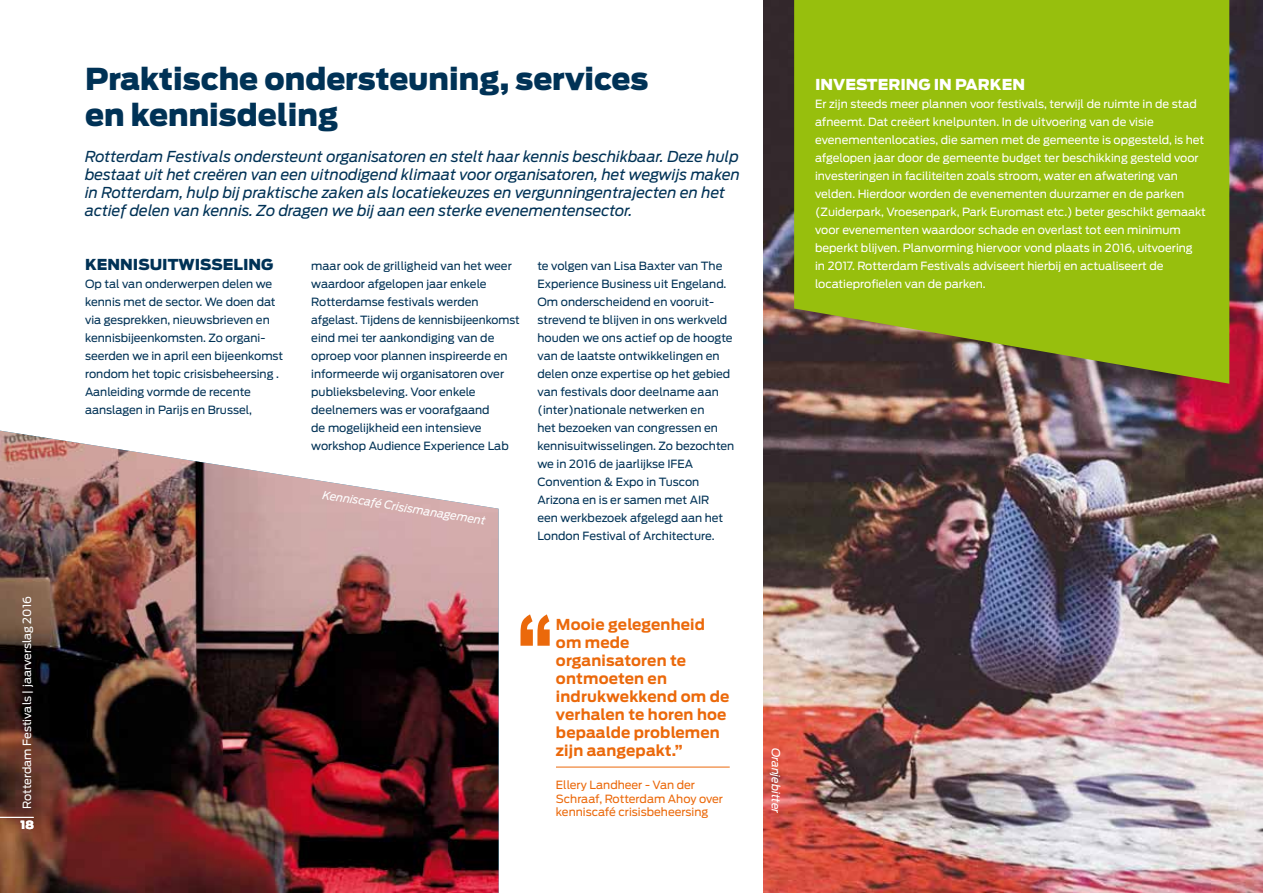
<style>
.page{position:relative;width:1263px;height:893px;background:#fff}
.page>*{position:absolute;margin:0;border:0;box-sizing:border-box;transform-origin:0 0}
.t1{font:900 30px/36px "Antenna";color:#003256}
.t2{font:italic 15px/18px "Antenna";color:#003256}
.t3{font:700 15px/18px "Antenna";letter-spacing:.01em;color:#eb690b}
.t4{font:900 15px "Antenna";color:#fff}
.t5{font:900 15px "Antenna";color:#003256}
.t6{font:11.25px/18px "Antenna";color:#003256}
.t7{font:11.25px/18px "Antenna";color:#fff}
.t8{font:11.25px/13.5px "Antenna";color:#eb690b}
.t9{font:italic 11.25px "Antenna";letter-spacing:-.005em;color:#fff}
.t10{font:900 11.25px "Antenna";color:#fff}
</style>
<div class="page">
<img style="left:764px;top:0;width:499px;height:893px">
<hr style="left:556px;top:767px;width:174px;height:1px;background:#eb690b">
<svg style="left:520px;top:614px;width:30px;height:32px"></svg>
<img style="left:0;top:431px;width:499px;height:462px">
<svg style="left:794px;top:0;width:435px;height:384px;background:#90b212"></svg>
<hr style="left:0;top:817px;width:34px;height:1px;background:#fff">
<p class="t7" style="left:18px;top:809px;width:214px;rotate:-90deg">Rotterdam Festivals | jaarverslag 2016</p>
<p class="t10" style="left:21px;top:818px;width:15px">18</p>
<h1 class="t1" style="left:85px;top:61px;width:565px">Praktische ondersteuning, services en kennisdeling</h1>
<p class="t2" style="left:85px;top:148px;width:656px">Rotterdam Festivals ondersteunt organisatoren en stelt haar kennis beschikbaar. Deze hulp bestaat uit het creëren van een uitnodigend klimaat voor organisatoren, het wegwijs maken in Rotterdam, hulp bij praktische zaken als locatiekeuzes en vergunningentrajecten en het actief delen van kennis. Zo dragen we bij aan een sterke evenementensector.</p>
<h2 class="t5" style="left:85px;top:256px;width:190px">KENNISUITWISSELING</h2>
<p class="t6" style="left:85px;top:275px;width:200px">Op tal van onderwerpen delen we kennis met de sector. We doen dat via gesprekken, nieuwsbrieven en kennisbijeenkomsten. Zo organi&shy;seerden we in april een bijeenkomst rondom het topic crisisbeheersing .<br>Aanleiding vormde de recente aanslagen in Parijs en Brussel,</p>
<p class="t6" style="left:311px;top:257px;width:210px">maar ook de grilligheid van het weer waardoor afgelopen jaar enkele Rotterdamse festivals werden afgelast. Tijdens de kennisbijeenkomst eind mei ter aankondiging van de oproep voor plannen inspireerde en informeerde wij organisatoren over publieksbeleving. Voor enkele deelnemers was er voorafgaand<br>de mogelijkheid een intensieve workshop Audience Experience Lab</p>
<p class="t6" style="left:537px;top:257px;width:198px">te volgen van Lisa Baxter van The<br>Experience Business uit Engeland.<br>Om onderscheidend en vooruit&shy;strevend te blijven in ons werkveld houden we ons actief op de hoogte van de laatste ontwikkelingen en delen onze expertise op het gebied van festivals door deelname aan (inter)nationale netwerken en<br>het bezoeken van congressen en kennisuitwisselingen. Zo bezochten we in 2016 de jaarlijkse IFEA<br>Convention &amp; Expo in Tuscon<br>Arizona en is er samen met AIR<br>een werkbezoek afgelegd aan het<br>London Festival of Architecture.</p>
<p class="t9" style="left:324px;top:488px;width:166px;rotate:9deg">Kenniscafé Crisismanagement</p>
<h2 class="t3" style="left:556px;top:616px;width:175px">Mooie gelegenheid om mede organisatoren te ontmoeten en indrukwekkend om de verhalen te horen hoe bepaalde problemen zijn aangepakt.”</h2>
<p class="t8" style="left:556px;top:778px;width:169px">Ellery Landheer - Van der<br>Schraaf, Rotterdam Ahoy over kenniscafé crisisbeheersing</p>
<p class="t9" style="left:782px;top:748px;width:67px;rotate:90deg">Oranjebitter</p>
<h2 class="t4" style="left:815px;top:76px;width:211px">INVESTERING IN PARKEN</h2>
<p class="t7" style="left:815px;top:95px;width:392px">Er zijn steeds meer plannen voor festivals, terwijl de ruimte in de stad afneemt. Dat creëert knelpunten. In de uitvoering van de visie evenementenlocaties, die samen met de gemeente is opgesteld, is het afgelopen jaar door de gemeente budget ter beschikking gesteld voor investeringen in faciliteiten zoals stroom, water en afwatering van velden. Hierdoor worden de evenementen duurzamer en de parken (Zuiderpark, Vroesenpark, Park Euromast etc.) beter geschikt gemaakt voor evenementen waardoor schade en overlast tot een minimum beperkt blijven. Planvorming hiervoor vond plaats in 2016, uitvoering<br>in 2017. Rotterdam Festivals adviseert hierbij en actualiseert de locatieprofielen van de parken.</p>
</div>
